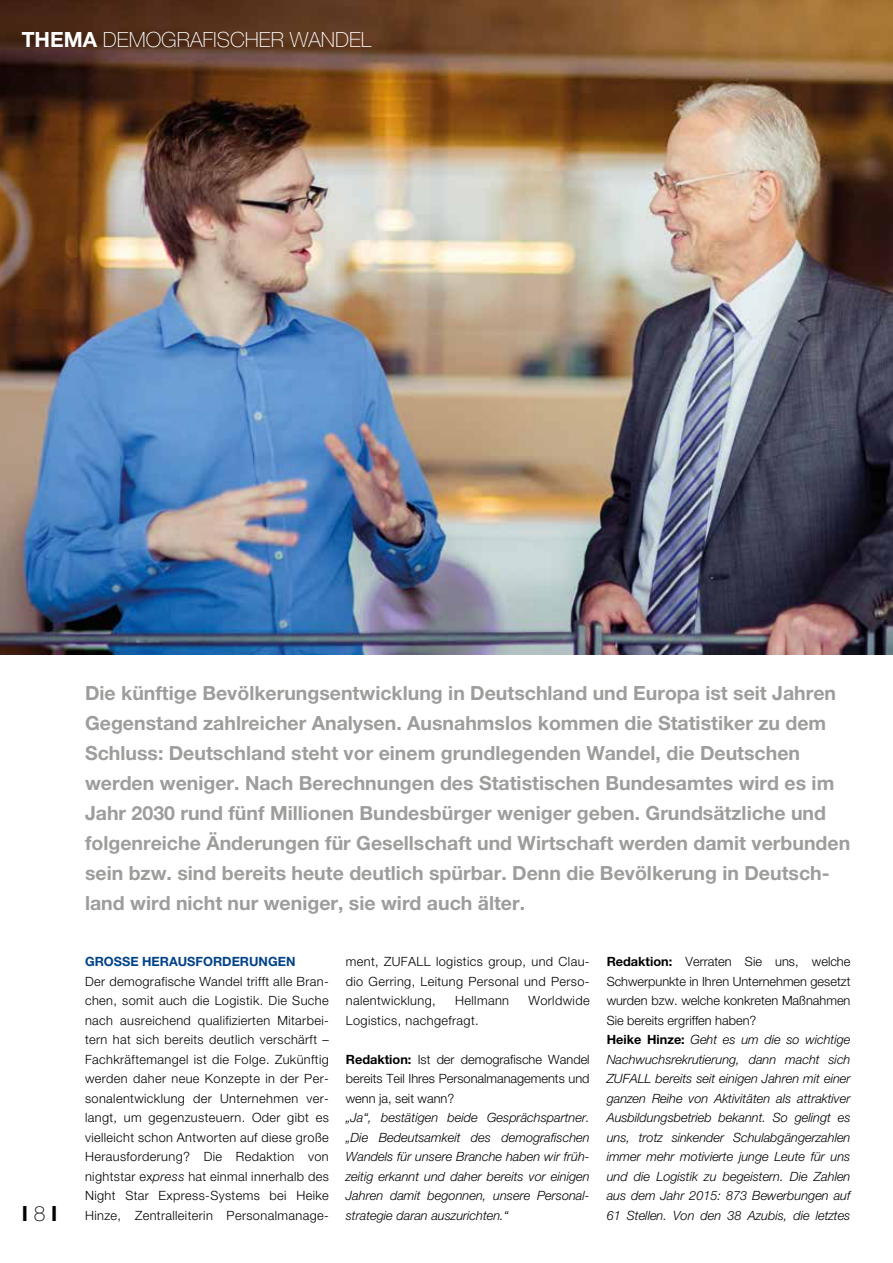
<style>
.page{position:relative;width:893px;height:1263px;background:#fff}
.page>*{position:absolute;margin:0;border:0;box-sizing:border-box;transform-origin:0 0}
.t1{font:100 21px "Helvetica Neue";color:#fff}
.t2{font:700 21px "Helvetica Neue";color:#000}
.t3{font:700 19.5px/30px "Helvetica Neue";color:#9d9d9c}
.t4{font:italic 300 12.75px/19.5px "Helvetica Neue";color:#000;text-align:justify}
.t5{font:300 12.75px/19.5px "Helvetica Neue";letter-spacing:.03em;color:#000;text-align:justify}
.t6{font:700 12.75px "Helvetica Neue";color:#004289}
.s1{font-weight:700}
.s2{font-weight:100}
.s3{font-style:italic}
.s4{font-weight:700;font-style:normal}
.s5{font-style:normal}
</style>
<div class="page">
<img style="left:0;top:0;width:893px;height:655px">
<h1 class="t1" style="left:22px;top:28px;width:351px"><span class="s1">THEMA</span> DEMOGRAFISCHER WANDEL</h1>
<h1 class="t2" style="left:22px;top:1200px;width:37px">I <span class="s2">8</span> I</h1>
<p class="t3" style="left:85px;top:677px;width:767px">Die künftige Bevölkerungsentwicklung in Deutschland und Europa ist seit Jahren Gegenstand zahlreicher Analysen. Ausnahmslos kommen die Statistiker zu dem Schluss: Deutschland steht vor einem grundlegenden Wandel, die Deutschen werden weniger. Nach Berechnungen des Statistischen Bundesamtes wird es im Jahr 2030 rund fünf Millionen Bundesbürger weniger geben. Grundsätzliche und folgenreiche Änderungen für Gesellschaft und Wirtschaft werden damit verbunden sein bzw. sind bereits heute deutlich spürbar. Denn die Bevölkerung in Deutsch&shy;land wird nicht nur weniger, sie wird auch älter.</p>
<p class="t6" style="left:85px;top:954px;width:212px">GROSSE HERAUSFORDERUNGEN</p>
<p class="t5" style="left:85px;top:971px;width:245px">Der demografische Wandel trifft alle Bran&shy;chen, somit auch die Logistik. Die Suche nach ausreichend qualifizierten Mitarbei&shy;tern hat sich bereits deutlich verschärft – Fachkräftemangel ist die Folge. Zukünftig werden daher neue Konzepte in der Per&shy;sonalentwicklung der Unternehmen ver&shy;langt, um gegenzusteuern. Oder gibt es vielleicht schon Antworten auf diese große Herausforderung? Die Redaktion von nightstar ex<span class="s3">press</span> hat einmal innerhalb des Night Star Express-Systems bei Heike Hinze, Zentralleiterin Personalmanage-</p>
<p class="t5" style="left:346px;top:952px;width:245px">ment, ZUFALL logistics group, und Clau&shy;dio Gerring, Leitung Personal und Perso&shy;nalentwicklung,</p>
<p class="t5" style="left:455px;top:991px;width:55px">Hellmann</p>
<p class="t5" style="left:528px;top:991px;width:63px">Worldwide</p>
<p class="t5" style="left:346px;top:1010px;width:134px">Logistics, nachgefragt.</p>
<p class="t5" style="left:346px;top:1049px;width:245px"><span class="s1">Redaktion:</span> Ist der demografische Wandel bereits Teil Ihres Personalmanagements und wenn ja, seit wann?</p>
<p class="t4" style="left:346px;top:1108px;width:245px">„Ja“, bestätigen beide Gesprächspartner. „Die Bedeutsamkeit des demografischen Wandels für unsere Branche haben wir früh&shy;zeitig erkannt und daher bereits vor einigen Jahren damit begonnen, unsere Personal&shy;strategie daran auszurichten.“</p>
<p class="t4" style="left:607px;top:952px;width:245px;text-align:left"><span class="s4">Redaktion:</span> <span class="s5">Verraten Sie uns, welche Schwerpunkte in Ihren Unternehmen gesetzt wurden bzw. welche konkreten Maßnahmen Sie bereits ergriffen haben?<br></span><span class="s4">Heike Hinze:</span> Geht es um die so wichtige Nachwuchsrekrutierung, dann macht sich ZUFALL bereits seit einigen Jahren mit einer ganzen Reihe von Aktivitäten als attraktiver Ausbildungsbetrieb bekannt. So gelingt es uns, trotz sinkender Schulabgängerzahlen immer mehr motivierte junge Leute für uns und die Logistik zu begeistern. Die Zahlen aus dem Jahr 2015: 873 Bewerbungen auf 61 Stellen. Von den 38 Azubis, die letztes</p>
</div>
